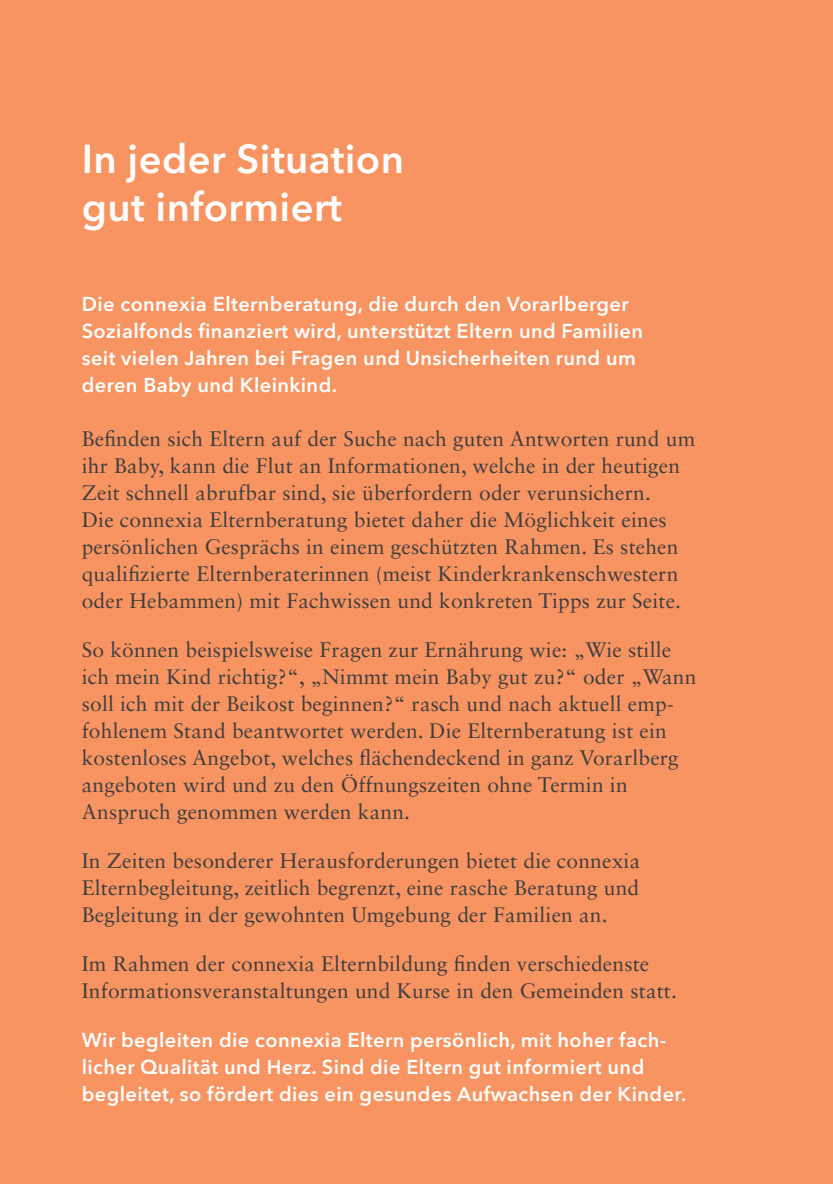
<style>
.page{position:relative;width:833px;height:1184px;background:#fff}
.page>*{position:absolute;margin:0;border:0;box-sizing:border-box;transform-origin:0 0}
.t1{font:600 40px/48px "Avenir Next LT Pro";letter-spacing:.01em;color:#fff}
.t2{font:21px/27px "Sabon LT Std";letter-spacing:.01em;color:#3e3e3f}
.t3{font:600 20px/27px "Avenir Next LT Pro";letter-spacing:.02em;color:#fff}
</style>
<div class="page">
<div style="left:0;top:0;width:832px;height:1184px;background:#f79461"></div>
<h1 class="t1" style="left:82px;top:135px;width:324px">In jeder Situation gut informiert</h1>
<p class="t3" style="left:82px;top:290px;width:562px">Die connexia Elternberatung, die durch den Vorarlberger Sozialfonds finanziert wird, unterstützt Eltern und Familien seit vielen Jahren bei Fragen und Unsicherheiten rund um deren Baby und Kleinkind.</p>
<p class="t2" style="left:82px;top:425px;width:614px">Befinden sich Eltern auf der Suche nach guten Antworten rund um ihr Baby, kann die Flut an Informationen, welche in der heutigen Zeit schnell abrufbar sind, sie überfordern oder verunsichern.<br>Die connexia Elternberatung bietet daher die Möglichkeit eines persönlichen Gesprächs in einem geschützten Rahmen. Es stehen qualifizierte Elternberaterinnen (meist Kinderkrankenschwestern oder Hebammen) mit Fachwissen und konkreten Tipps zur Seite.</p>
<p class="t2" style="left:82px;top:636px;width:616px">So können beispielsweise Fragen zur Ernährung wie: „Wie stille ich mein Kind richtig?“, „Nimmt mein Baby gut zu?“ oder „Wann soll ich mit der Beikost beginnen?“ rasch und nach aktuell emp&shy;fohlenem Stand beantwortet werden. Die Elternberatung ist ein kostenloses Angebot, welches flächendeckend in ganz Vorarlberg angeboten wird und zu den Öffnungszeiten ohne Termin in Anspruch genommen werden kann.</p>
<p class="t2" style="left:82px;top:847px;width:560px;text-align:justify">In Zeiten besonderer Herausforderungen bietet die connexia Elternbegleitung, zeitlich begrenzt, eine rasche Beratung und Begleitung in der gewohnten Umgebung der Familien an.</p>
<p class="t2" style="left:82px;top:950px;width:596px">Im Rahmen der connexia Elternbildung finden verschiedenste<br>Informationsveranstaltungen und Kurse in den Gemeinden statt.</p>
<p class="t3" style="left:82px;top:1026px;width:606px">Wir begleiten die connexia Eltern persönlich, mit hoher fach&shy;licher Qualität und Herz. Sind die Eltern gut informiert und begleitet, so fördert dies ein gesundes Aufwachsen der Kinder.</p>
</div>
